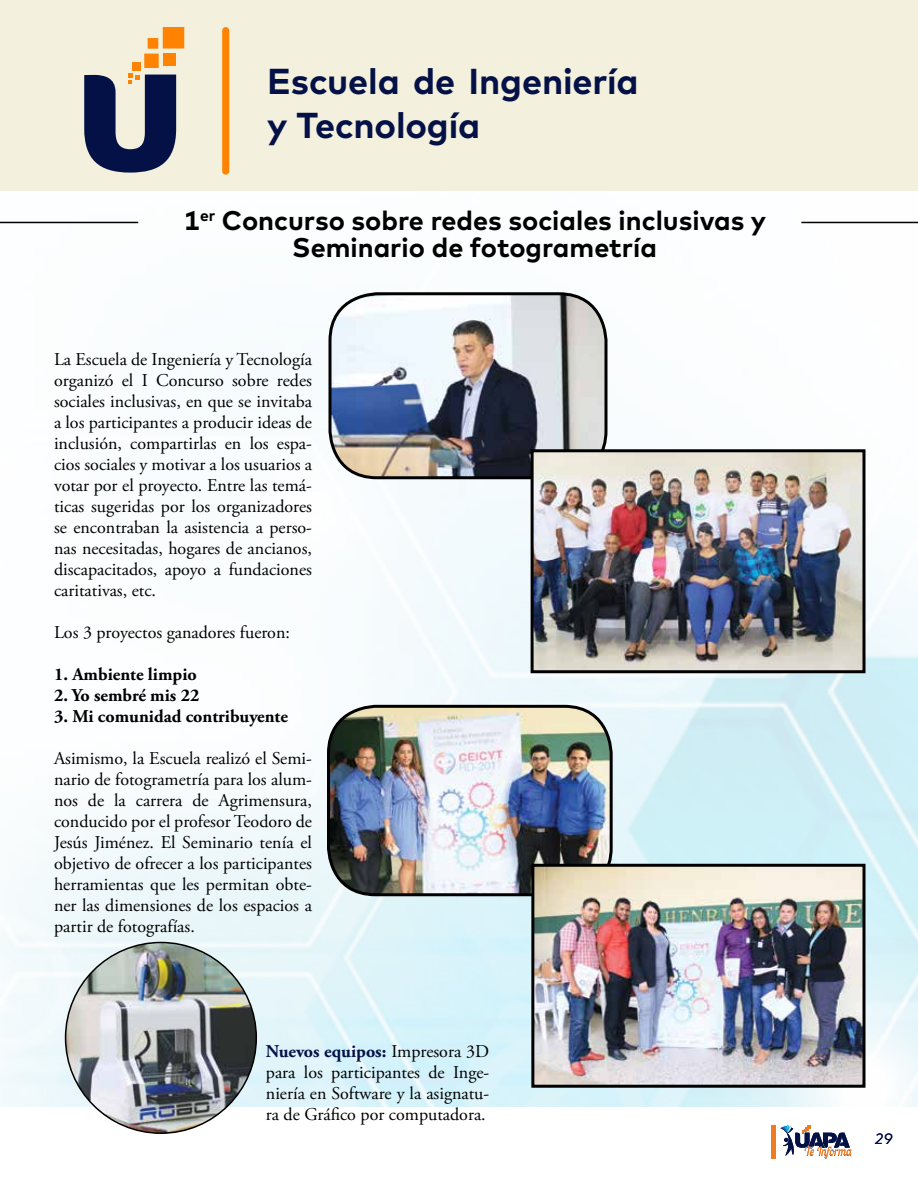
<style>
.page{position:relative;width:918px;height:1188px;background:#fff}
.page>*{position:absolute;margin:0;border:0;box-sizing:border-box;transform-origin:0 0}
.t1{font:700 36px/43.2px "Mark";letter-spacing:-.005em;color:#041147}
.t2{font:700 27px/27px "Mark";color:#000;text-align:center}
.t3{font:18px/21px "Adobe Garamond Pro";color:#000;text-align:justify}
.t4{font:700 18px "Adobe Garamond Pro";color:#000}
.t5{font:italic 15px "Mark";color:#041147}
.s1{font-weight:700;color:#041147}
</style>
<div class="page">
<svg style="left:771px;top:1125px;width:80px;height:33px"></svg>
<img style="left:0;top:190px;width:918px;height:917px">
<div style="left:0;top:0;width:918px;height:190px;background:#f3f0dd"></div>
<div style="left:163px;top:27px;width:21px;height:22px;background:#ff8300"></div>
<div style="left:144px;top:54px;width:15px;height:14px;background:#ff8300"></div>
<div style="left:163px;top:54px;width:12px;height:12px;background:#ff8300"></div>
<div style="left:133px;top:62px;width:8px;height:8px;background:#ff8300"></div>
<div style="left:148px;top:38px;width:10px;height:11px;background:#ff8300"></div>
<svg style="left:84px;top:73px;width:92px;height:100px"></svg>
<div style="left:222px;top:31px;width:7px;height:140px;background:#ff8300"></div>
<hr style="left:0;top:222px;width:138px;height:1px;background:#000">
<hr style="left:801px;top:222px;width:117px;height:1px;background:#000">
<img style="left:330px;top:294px;width:276px;height:184px">
<div style="left:328px;top:292px;width:280px;height:187px;border:3px solid #000;border-radius:47px"></div>
<img style="left:535px;top:453px;width:327px;height:216px">
<div style="left:531px;top:449px;width:335px;height:224px;border:3px solid #000"></div>
<img style="left:328px;top:706px;width:283px;height:189px">
<div style="left:327px;top:705px;width:286px;height:191px;border:3px solid #000;border-radius:47px"></div>
<img style="left:535px;top:868px;width:327px;height:216px">
<div style="left:531px;top:864px;width:335px;height:224px;border:3px solid #000"></div>
<img style="left:66px;top:942px;width:190px;height:191px;border-radius:95px">
<h1 class="t1" style="left:267px;top:60px;width:373px">Escuela de Ingeniería y Tecnología</h1>
<h2 class="t2" style="left:184px;top:207px;width:584px">1<sup>er</sup> Concurso sobre redes sociales inclusivas y<br>Seminario de fotogrametría</h2>
<p class="t3" style="left:54px;top:350px;width:260px">La Escuela de Ingeniería y Tecnología organizó el I Concurso sobre redes sociales inclusivas, en que se invitaba a los participantes a producir ideas de inclusión, compartirlas en los espa&shy;cios sociales y motivar a los usuarios a votar por el proyecto. Entre las temá&shy;ticas sugeridas por los organizadores se encontraban la asistencia a perso&shy;nas necesitadas, hogares de ancianos, discapacitados, apoyo a fundaciones caritativas, etc.</p>
<p class="t3" style="left:54px;top:623px;width:238px">Los 3 proyectos ganadores fueron:</p>
<p class="t4" style="left:54px;top:664px;width:144px">1. Ambiente limpio</p>
<p class="t4" style="left:54px;top:685px;width:147px">2. Yo sembré mis 22</p>
<p class="t4" style="left:54px;top:706px;width:236px">3. Mi comunidad contribuyente</p>
<p class="t3" style="left:54px;top:749px;width:260px">Asimismo, la Escuela realizó el Semi&shy;nario de fotogrametría para los alum&shy;nos de la carrera de Agrimensura, conducido por el profesor Teodoro de Jesús Jiménez. El Seminario tenía el objetivo de ofrecer a los participantes herramientas que les permitan obte&shy;ner las dimensiones de los espacios a partir de fotografías.</p>
<p class="t3" style="left:266px;top:1041px;width:225px"><span class="s1">Nuevos equipos:</span> Impresora 3D para los participantes de Inge&shy;niería en Software y la asignatu&shy;ra de Gráfico por computadora.</p>
<p class="t5" style="left:875px;top:1130px;width:19px">29</p>
</div>
